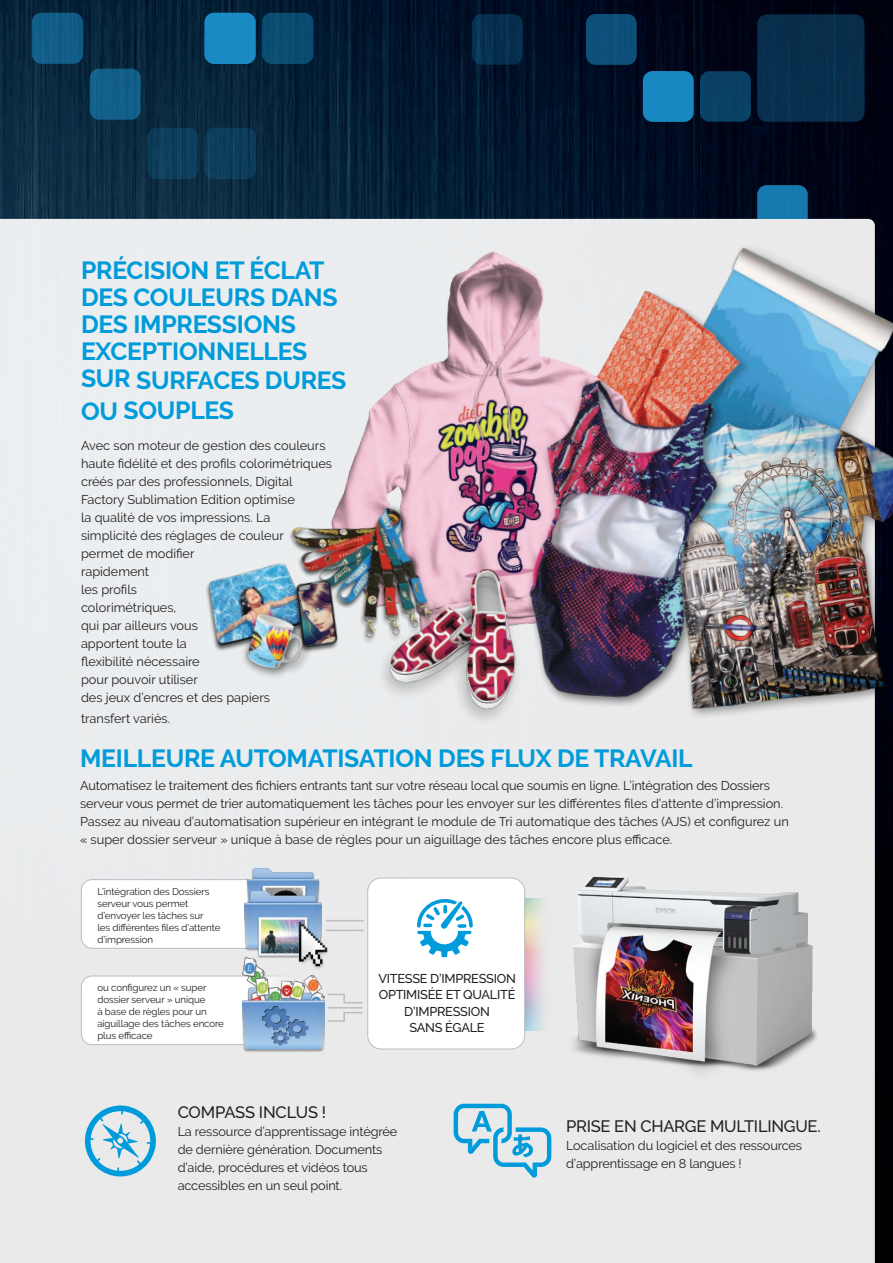
<style>
.page{position:relative;width:893px;height:1263px;background:#fff}
.page>*{position:absolute;margin:0;border:0;box-sizing:border-box;transform-origin:0 0}
.Heading_level_2_blue{font:700 24.75px/27.9px "Raleway";letter-spacing:-.01em;color:#009bda}
.Body_Text{font:500 16.5px "Raleway";letter-spacing:-.015em;color:#231f20}
.Body_Text-2{font:12.75px/18px "Raleway";color:#231f20}
.Subhead_-smaller{font:500 12.75px/16.5px "Raleway";letter-spacing:-.02em;color:#231f20;text-align:center}
.Workflow_Text{font:9.75px/12px "Raleway";letter-spacing:-.01em;color:#231f20}
</style>
<div class="page">
<img style="left:0;top:0;width:893px;height:1263px">
<div style="left:0;top:219px;width:875px;height:1044px;background:#eaeaea"></div>
<svg style="left:472px;top:14px;width:51px;height:51px;background:#062f4f"></svg>
<div style="left:700px;top:71px;width:51px;height:51px;background:#094063;border-radius:9px"></div>
<div style="left:586px;top:14px;width:51px;height:51px;background:#0d507a;border-radius:10px"></div>
<div style="left:643px;top:71px;width:51px;height:51px;background:#1988c2;border-radius:10px"></div>
<svg style="left:757px;top:185px;width:51px;height:24px"></svg>
<div style="left:757px;top:14px;width:107px;height:108px;background:#082e4c;border-radius:10px"></div>
<div style="left:32px;top:13px;width:51px;height:51px;background:#115d87;border-radius:10px"></div>
<div style="left:90px;top:69px;width:51px;height:51px;background:#12608a;border-radius:10px"></div>
<div style="left:147px;top:128px;width:51px;height:51px;background:#0e3e5c;border-radius:10px"></div>
<div style="left:205px;top:128px;width:51px;height:51px;background:#0e3e5b;border-radius:10px"></div>
<div style="left:262px;top:13px;width:51px;height:51px;background:#0a4c71;border-radius:10px"></div>
<div style="left:204px;top:13px;width:52px;height:51px;background:#198ac4;border-radius:10px"></div>
<img style="left:35px;top:209px;width:858px;height:557px">
<hr style="left:326px;top:929px;width:38px;height:2px;background:#bcbdc0">
<div style="left:81px;top:976px;width:224px;height:69px;background:#fff;border-radius:11px"></div>
<div style="left:81px;top:976px;width:225px;height:69px;border:1px solid #bcbdc0;border-radius:11px"></div>
<div style="left:81px;top:880px;width:224px;height:68px;background:#fff;border-radius:11px"></div>
<div style="left:81px;top:879px;width:225px;height:70px;border:1px solid #bcbdc0;border-radius:11px"></div>
<img style="left:245px;top:863px;width:77px;height:88px">
<img style="left:288px;top:917px;width:58px;height:56px">
<img style="left:242px;top:951px;width:82px;height:103px">
<img style="left:566px;top:860px;width:254px;height:222px">
<svg style="left:525px;top:898px;width:29px;height:132px;background:#e0d9da"></svg>
<div style="left:368px;top:878px;width:157px;height:171px;background:#fff;border-radius:14px"></div>
<div style="left:367px;top:878px;width:158px;height:171px;border:1px solid #bcbdc0;border-radius:14px"></div>
<svg style="left:417px;top:899px;width:56px;height:58px"></svg>
<svg style="left:84px;top:1105px;width:74px;height:71px;background:#a4d2e5"></svg>
<svg style="left:454px;top:1104px;width:97px;height:74px;background:#acd5e5"></svg>
<hr style="left:326px;top:920px;width:38px;height:1px;background:#bcbdc0">
<svg style="left:326px;top:1011px;width:38px;height:11px"></svg>
<svg style="left:326px;top:993px;width:38px;height:11px"></svg>
<hr style="left:328px;top:1007px;width:35px;height:1px;background:#bcbdc0">
<p class="Heading_level_2_blue" style="left:81px;top:257px;width:267px">PRÉCISION ET ÉCLAT<br>DES COULEURS DANS<br>DES IMPRESSIONS<br>EXCEPTIONNELLES<br>SUR SURFACES DURES<br>OU SOUPLES</p>
<p class="Body_Text-2" style="left:81px;top:437px;width:253px">Avec son moteur de gestion des couleurs haute fidélité et des profils colorimétriques créés par des professionnels, Digital<br>Factory Sublimation Edition optimise<br>la qualité de vos impressions. La<br>simplicité des réglages de couleur<br>permet de modifier<br>rapidement<br>les profils<br>colorimétriques,<br>qui par ailleurs vous<br>apportent toute la<br>flexibilité nécessaire<br>pour pouvoir utiliser<br>des jeux d’encres et des papiers</p>
<p class="Body_Text-2" style="left:81px;top:710px;width:91px">transfert variés.</p>
<p class="Heading_level_2_blue" style="left:80px;top:744px;width:614px">MEILLEURE AUTOMATISATION DES FLUX DE TRAVAIL</p>
<p class="Body_Text-2" style="left:80px;top:776px;width:710px">Automatisez le traitement des fichiers entrants tant sur votre réseau local que soumis en ligne. L’intégration des Dossiers serveur vous permet de trier automatiquement les tâches pour les envoyer sur les différentes files d’attente d’impression.<br>Passez au niveau d’automatisation supérieur en intégrant le module de Tri automatique des tâches (AJS) et configurez un « super dossier serveur » unique à base de règles pour un aiguillage des tâches encore plus efficace.</p>
<p class="Workflow_Text" style="left:97px;top:885px;width:125px">L’intégration des Dossiers serveur vous permet d’envoyer les tâches sur<br>les différentes files d’attente d’impression</p>
<p class="Workflow_Text" style="left:97px;top:981px;width:128px">ou configurez un « super dossier serveur » unique<br>à base de règles pour un aiguillage des tâches encore plus efficace</p>
<p class="Subhead_-smaller" style="left:378px;top:970px;width:139px">VITESSE D’IMPRESSION<br>OPTIMISÉE ET QUALITÉ<br>D’IMPRESSION<br>SANS ÉGALE</p>
<p class="Body_Text" style="left:178px;top:1103px;width:150px">COMPASS INCLUS !</p>
<p class="Body_Text-2" style="left:178px;top:1122px;width:221px">La ressource d’apprentissage intégrée de dernière génération. Documents d’aide, procédures et vidéos tous accessibles en un seul point.</p>
<p class="Body_Text" style="left:566px;top:1116px;width:256px">PRISE EN CHARGE MULTILINGUE.</p>
<p class="Body_Text-2" style="left:566px;top:1136px;width:238px">Localisation du logiciel et des ressources d’apprentissage en 8 langues !</p>
</div>
